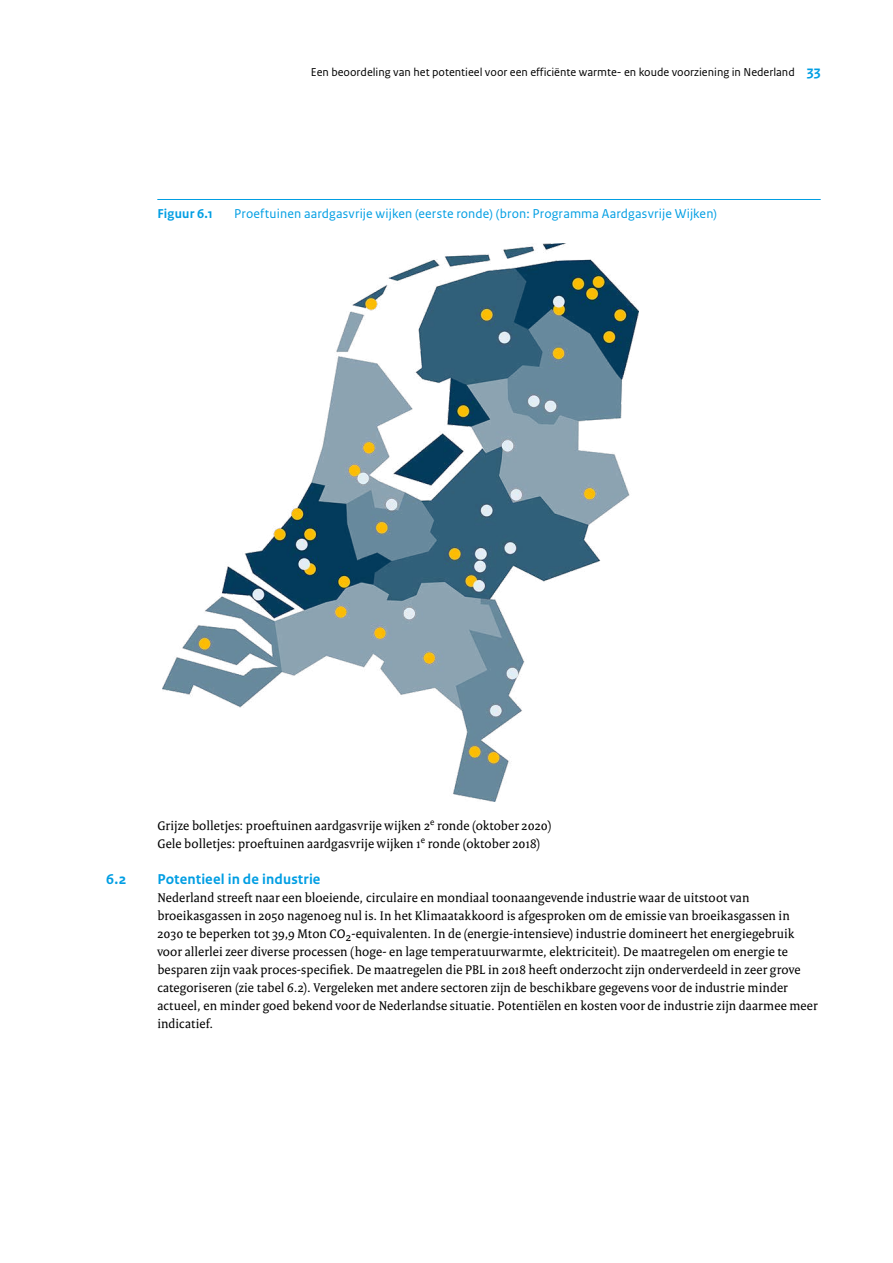
<style>
.page{position:relative;width:893px;height:1263px;background:#fff}
.page>*{position:absolute;margin:0;border:0;box-sizing:border-box;transform-origin:0 0}
._1_1_Tussenkop_1{font:700 15px "Rijksoverheid Sans Text";letter-spacing:.01em;color:#009ee3}
._1_1_Body{font:13.5px/18px "Rijksoverheid Serif";letter-spacing:.01em;color:#000}
.Tabel___Figuur_Titel{font:13.5px "Rijksoverheid Sans Text";letter-spacing:.01em;color:#009ee3}
.Tabel___Figuur_Titel-2{font:700 13.5px "Rijksoverheid Sans Text";letter-spacing:.015em;color:#009ee3}
.t1{font:12px "Rijksoverheid Sans Text";color:#000}
.s1{font-weight:700;font-size:15px;color:#009ee3}
</style>
<div class="page">
<hr style="left:157px;top:199px;width:664px;height:1px;background:#009ee3">
<img style="left:162px;top:244px;width:476px;height:557px">
<p class="t1" style="left:311px;top:65px;width:511px">Een beoordeling van het potentieel voor een efficiënte warmte- en koude voorziening in Nederland <span class="s1">33</span></p>
<p class="Tabel___Figuur_Titel-2" style="left:157px;top:206px;width:57px">Figuur 6.1</p>
<p class="Tabel___Figuur_Titel" style="left:234px;top:206px;width:484px">Proeftuinen aardgasvrije wijken (eerste ronde) (bron: Programma Aardgasvrije Wijken)</p>
<p class="_1_1_Body" style="left:157px;top:816px;width:396px">Grijze bolletjes: proeftuinen aardgasvrije wijken 2<sup>e</sup> ronde (oktober 2020)</p>
<p class="_1_1_Body" style="left:157px;top:834px;width:384px">Gele bolletjes: proeftuinen aardgasvrije wijken 1<sup>e</sup> ronde (oktober 2018)</p>
<h4 class="_1_1_Tussenkop_1" style="left:106px;top:870px;width:22px">6.2</h4>
<h4 class="_1_1_Tussenkop_1" style="left:157px;top:870px;width:165px">Potentieel in de industrie</h4>
<p class="_1_1_Body" style="left:157px;top:888px;width:662px">Nederland streeft naar een bloeiende, circulaire en mondiaal toonaangevende industrie waar de uitstoot van broeikasgassen in 2050 nagenoeg nul is. In het Klimaatakkoord is afgesproken om de emissie van broeikasgassen in 2030 te beperken tot 39,9 Mton CO<sub>2</sub>-equivalenten. In de (energie-intensieve) industrie domineert het energiegebruik voor allerlei zeer diverse processen (hoge- en lage temperatuurwarmte, elektriciteit). De maatregelen om energie te besparen zijn vaak proces-specifiek. De maatregelen die PBL in 2018 heeft onderzocht zijn onderverdeeld in zeer grove categoriseren (zie tabel 6.2). Vergeleken met andere sectoren zijn de beschikbare gegevens voor de industrie minder actueel, en minder goed bekend voor de Nederlandse situatie. Potentiëlen en kosten voor de industrie zijn daarmee meer indicatief.</p>
</div>
